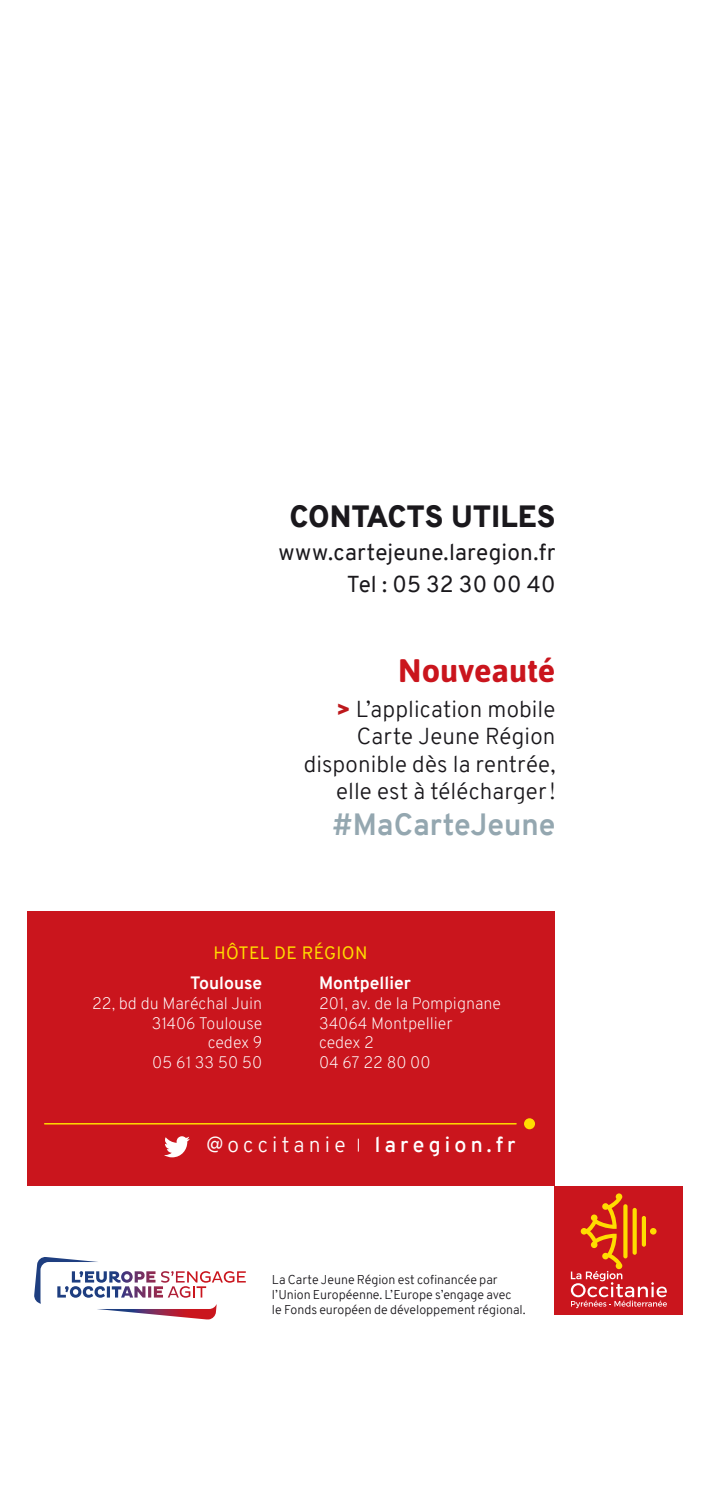
<style>
.page{position:relative;width:709px;height:1489px;background:#fff}
.page>*{position:absolute;margin:0;border:0;box-sizing:border-box;transform-origin:0 0}
.t1{font:700 32.5px "Asap";color:#ca151d}
.t2{font:900 30px "Overpass";color:#1a181c}
.t3{font:700 30px "Overpass";color:#94a7b0}
.t4{font:300 22.5px/27.5px "Overpass";letter-spacing:.005em;color:#1a181c;text-align:right}
.t5{font:22.5px/32.5px "Overpass";letter-spacing:.01em;color:#1a181c;text-align:right}
.t6{font:600 21.25px "Overpass";letter-spacing:.2em;color:#fff}
.t7{font:300 21.25px "Overpass";letter-spacing:.2em;color:#fff}
.t8{font:700 17.5px "Overpass";color:#fff}
.t9{font:17.5px "Overpass";letter-spacing:.02em;color:#ffdc00}
.t10{font:200 16.25px/19.5px "Overpass";color:#fff;text-align:right}
.t11{font:300 12.5px/15px "Overpass";color:#1a181c}
.s1{font-weight:900;color:#bd181c}
</style>
<div class="page">
<div style="left:27px;top:911px;width:527px;height:274px;background:#ca151d"></div>
<hr style="left:45px;top:1122px;width:471px;height:2px;background:#ffdc00">
<div style="left:524px;top:1118px;width:11px;height:11px;background:#ffdc00;border-radius:50%"></div>
<svg style="left:358px;top:1138px;width:1px;height:13px"></svg>
<svg style="left:164px;top:1136px;width:26px;height:21px"></svg>
<div style="left:555px;top:1185px;width:128px;height:129px;background:#ca151d"></div>
<svg style="left:571px;top:1193px;width:96px;height:114px"></svg>
<svg style="left:34px;top:1257px;width:212px;height:62px"></svg>
<h2 class="t2" style="left:289px;top:495px;width:267px">CONTACTS UTILES</h2>
<h3 class="t5" style="left:278px;top:536px;width:278px">www.cartejeune.laregion.fr<br>Tel : 05 32 30 00 40</h3>
<h1 class="t1" style="left:398px;top:651px;width:159px">Nouveauté</h1>
<h3 class="t4" style="left:304px;top:695px;width:253px"><span class="s1">&gt;</span> L’application mobile<br>Carte Jeune Région disponible dès la rentrée, elle est à télécharger!</h3>
<h2 class="t3" style="left:332px;top:803px;width:225px">#MaCarteJeune</h2>
<h3 class="t9" style="left:213px;top:939px;width:155px">HÔTEL DE RÉGION</h3>
<h3 class="t8" style="left:190px;top:970px;width:74px">Toulouse</h3>
<h3 class="t10" style="left:92px;top:993px;width:172px">22, bd du Maréchal Juin<br>31406 Toulouse<br>cedex 9<br>05 61 33 50 50</h3>
<h3 class="t8" style="left:319px;top:970px;width:93px">Montpellier</h3>
<h3 class="t10" style="left:319px;top:993px;width:184px;text-align:left">201, av. de la Pompignane<br>34064 Montpellier<br>cedex 2<br>04 67 22 80 00</h3>
<h3 class="t7" style="left:207px;top:1129px;width:140px">@occitanie</h3>
<h3 class="t6" style="left:375px;top:1129px;width:142px">laregion.fr</h3>
<p class="t11" style="left:272px;top:1272px;width:255px">La Carte Jeune Région est cofinancée par l’Union Européenne. L’Europe s’engage avec<br>le Fonds européen de développement régional.</p>
</div>
